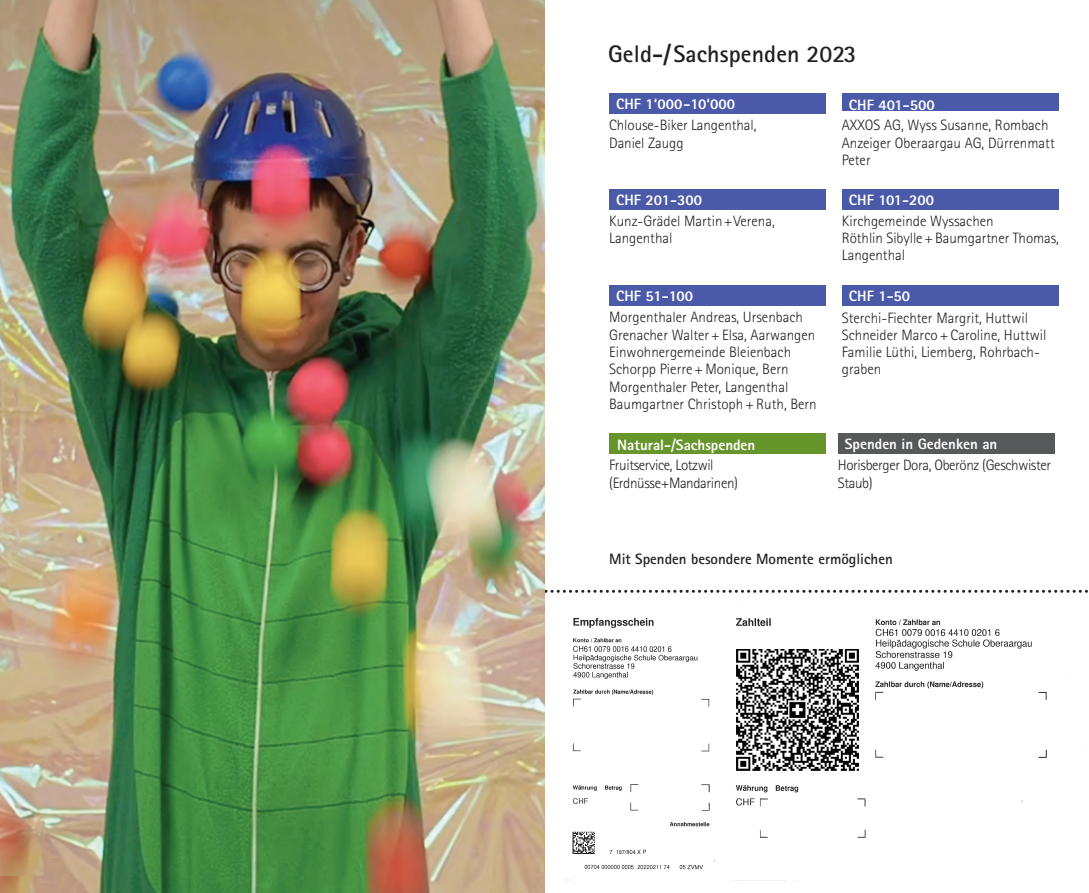
<style>
.page{position:relative;width:1089px;height:893px;background:#fff}
.page>*{position:absolute;margin:0;border:0;box-sizing:border-box;transform-origin:0 0}
.t1{font:700 24px "Rotis Sans Serif";letter-spacing:.005em;color:#231f20}
.t2{font:300 15px/17.2px "Rotis Sans Serif";color:#231f20}
.t3{font:800 15px "Rotis Sans Serif";color:#fff}
.t4{font:300 15px/17.2px "Rotis Sans Serif";letter-spacing:-.025em;color:#231f20}
.t5{font:700 15px "Rotis Sans Serif";color:#231f20}
</style>
<div class="page">
<div style="left:609px;top:94px;width:217px;height:20px;background:#4b5aa8"></div>
<div style="left:841px;top:94px;width:217px;height:17px;background:#4b5aa8"></div>
<div style="left:609px;top:433px;width:217px;height:21px;background:#66952c"></div>
<div style="left:609px;top:286px;width:217px;height:20px;background:#4b5aa8"></div>
<div style="left:841px;top:286px;width:217px;height:20px;background:#4b5aa8"></div>
<div style="left:841px;top:190px;width:217px;height:20px;background:#4b5aa8"></div>
<div style="left:837px;top:433px;width:217px;height:21px;background:#57585a"></div>
<div style="left:609px;top:190px;width:217px;height:20px;background:#4b5aa8"></div>
<svg style="left:544px;top:590px;width:544px;height:3px"></svg>
<img style="left:565px;top:607px;width:518px;height:274px">
<img style="left:734px;top:649px;width:126px;height:125px">
<img style="left:0;top:0;width:544px;height:893px">
<img style="left:0;top:876px;width:50px;height:17px">
<h1 class="t1" style="left:608px;top:38px;width:250px">Geld-/Sachspenden 2023</h1>
<p class="t3" style="left:616px;top:94px;width:120px">CHF 1‘000-10‘000</p>
<p class="t3" style="left:848px;top:95px;width:87px">CHF 401-500</p>
<p class="t2" style="left:841px;top:117px;width:214px">AXXOS AG, Wyss Susanne, Rombach<br>Anzeiger Oberaargau AG, Dürrenmatt<br>Peter</p>
<p class="t2" style="left:609px;top:117px;width:149px">Chlouse-Biker Langenthal,<br>Daniel Zaugg</p>
<p class="t3" style="left:616px;top:190px;width:87px">CHF 201-300</p>
<p class="t2" style="left:609px;top:212px;width:167px">Kunz-Grädel Martin+Verena,<br>Langenthal</p>
<p class="t3" style="left:616px;top:287px;width:78px">CHF 51-100</p>
<p class="t2" style="left:609px;top:309px;width:209px">Morgenthaler Andreas, Ursenbach Grenacher Walter + Elsa, Aarwangen Einwohnergemeinde Bleienbach Schorpp Pierre + Monique, Bern Morgenthaler Peter, Langenthal Baumgartner Christoph + Ruth, Bern</p>
<p class="t3" style="left:617px;top:435px;width:140px">Natural-/Sachspenden</p>
<p class="t4" style="left:609px;top:457px;width:130px">Fruitservice, Lotzwil (Erdnüsse+Mandarinen)</p>
<p class="t3" style="left:848px;top:190px;width:87px">CHF 101-200</p>
<p class="t2" style="left:841px;top:212px;width:218px">Kirchgemeinde Wyssachen<br>Röthlin Sibylle + Baumgartner Thomas,<br>Langenthal</p>
<p class="t3" style="left:848px;top:287px;width:63px">CHF 1-50</p>
<p class="t2" style="left:841px;top:309px;width:206px">Sterchi-Fiechter Margrit, Huttwil<br>Schneider Marco + Caroline, Huttwil<br>Familie Lüthi, Liemberg, Rohrbach&shy;graben</p>
<p class="t3" style="left:844px;top:434px;width:154px">Spenden in Gedenken an</p>
<p class="t4" style="left:837px;top:457px;width:215px">Horisberger Dora, Oberönz (Geschwister<br>Staub)</p>
<p class="t5" style="left:609px;top:549px;width:285px">Mit Spenden besondere Momente ermöglichen</p>
</div>
